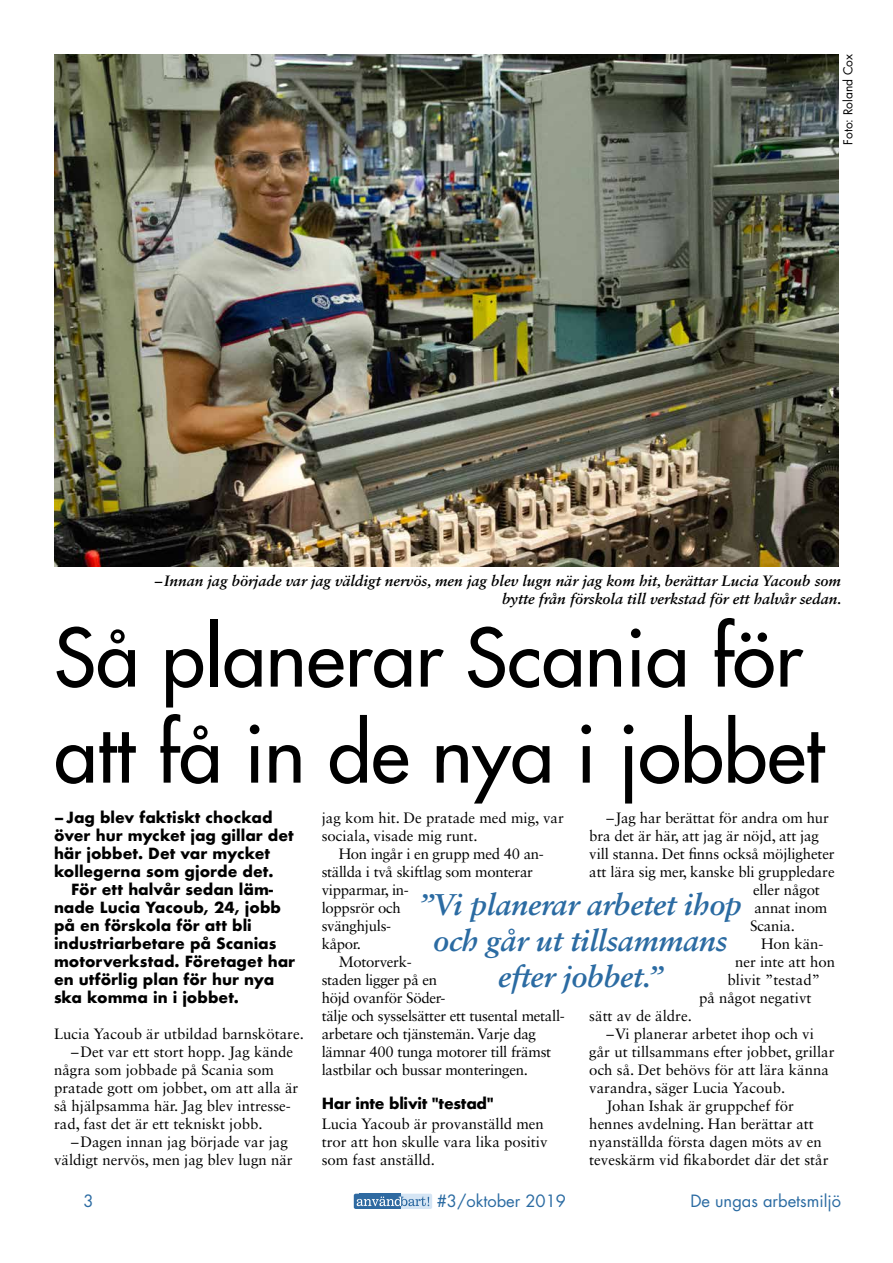
<style>
.page{position:relative;width:893px;height:1263px;background:#fff}
.page>*{position:absolute;margin:0;border:0;box-sizing:border-box;transform-origin:0 0}
.t1{font:78px/96px "Futura";color:#000}
.t2{font:italic 700 30px/36px "Sabon LT Std";letter-spacing:-.01em;color:#2b6ba2;text-align:center}
.t3{font:16.5px "Futura";color:#2b6ba2}
.t4{font:15px/18px "Sabon LT Std";color:#000}
.t5{font:15px "Sabon LT Std";letter-spacing:-.02em;color:#000}
.t6{font:700 15px/18px "Futura";color:#000}
.t7{font:italic 700 15px/18px "Sabon LT Std";color:#000;text-align:right}
.t8{font:700 15px "Futura";letter-spacing:-.02em;color:#000}
.t9{font:12px "Futura";color:#000}
</style>
<div class="page">
<div style="left:388px;top:1194px;width:44px;height:15px;background:#d5e5f4;border-radius:2px"></div>
<svg style="left:354px;top:1194px;width:75px;height:15px"></svg>
<img style="left:54px;top:54px;width:785px;height:512px">
<p class="t9" style="left:840px;top:145px;width:92px;rotate:-90deg">Foto: Roland Cox</p>
<p class="t7" style="left:155px;top:572px;width:688px">–Innan jag började var jag väldigt nervös, men jag blev lugn när jag kom hit, berättar Lucia Yacoub som bytte från förskola till verkstad för ett halvår sedan.</p>
<h1 class="t1" style="left:54px;top:609px;width:772px">Så planerar Scania för att få in de nya i jobbet</h1>
<p class="t6" style="left:54px;top:808px;width:241px">–Jag blev faktiskt chockad över hur mycket jag gillar det här jobbet. Det var mycket kollegerna som gjorde det.</p>
<p class="t6" style="left:54px;top:880px;width:243px;text-indent:17px">För ett halvår sedan läm&shy;nade Lucia Yacoub, 24, jobb på en förskola för att bli industriarbetare på Scanias motorverkstad. Företaget har en utförlig plan för hur nya ska komma in i jobbet.</p>
<p class="t4" style="left:54px;top:1024px;width:251px">Lucia Yacoub är utbildad barnskötare.</p>
<p class="t4" style="left:71px;top:1042px;width:224px">–Det var ett stort hopp. Jag kände</p>
<p class="t4" style="left:54px;top:1060px;width:222px">några som jobbade på Scania som</p>
<p class="t4" style="left:54px;top:1078px;width:246px">pratade gott om jobbet, om att alla är</p>
<p class="t4" style="left:54px;top:1096px;width:238px">så hjälpsamma här. Jag blev intresse-</p>
<p class="t4" style="left:54px;top:1114px;width:210px">rad, fast det är ett tekniskt jobb.</p>
<p class="t4" style="left:71px;top:1132px;width:218px">–Dagen innan jag började var jag</p>
<p class="t4" style="left:54px;top:1150px;width:240px">väldigt nervös, men jag blev lugn när</p>
<p class="t4" style="left:322px;top:808px;width:244px">jag kom hit. De pratade med mig, var sociala, visade mig runt.</p>
<p class="t5" style="left:339px;top:845px;width:205px">Hon ingår i en grupp med 40 an-</p>
<p class="t5" style="left:322px;top:863px;width:213px">ställda i två skiftlag som monterar</p>
<p class="t5" style="left:322px;top:881px;width:89px">vipparmar, in-</p>
<p class="t5" style="left:322px;top:899px;width:81px">loppsrör och</p>
<p class="t5" style="left:322px;top:917px;width:70px">svänghjuls-</p>
<p class="t4" style="left:322px;top:934px;width:41px">kåpor.</p>
<p class="t5" style="left:339px;top:953px;width:75px">Motorverk-</p>
<p class="t5" style="left:322px;top:971px;width:117px">staden ligger på en</p>
<p class="t5" style="left:322px;top:989px;width:124px">höjd ovanför Söder-</p>
<p class="t5" style="left:322px;top:1007px;width:243px">tälje och sysselsätter ett tusental metall-</p>
<p class="t5" style="left:322px;top:1025px;width:216px">arbetare och tjänstemän. Varje dag</p>
<p class="t5" style="left:322px;top:1043px;width:231px">lämnar 400 tunga motorer till främst</p>
<p class="t5" style="left:322px;top:1061px;width:208px">lastbilar och bussar monteringen.</p>
<p class="t8" style="left:322px;top:1092px;width:174px">Har inte blivit "testad"</p>
<p class="t4" style="left:322px;top:1114px;width:227px">Lucia Yacoub är provanställd men tror att hon skulle vara lika positiv som fast anställd.</p>
<p class="t4" style="left:606px;top:808px;width:224px">–Jag har berättat för andra om hur</p>
<p class="t4" style="left:589px;top:826px;width:231px">bra det är här, att jag är nöjd, att jag</p>
<p class="t4" style="left:589px;top:844px;width:247px">vill stanna. Det finns också möjligheter</p>
<p class="t4" style="left:589px;top:862px;width:247px">att lära sig mer, kanske bli gruppledare</p>
<p class="t4" style="left:753px;top:880px;width:68px">eller något</p>
<p class="t4" style="left:754px;top:898px;width:74px">annat inom</p>
<p class="t4" style="left:750px;top:916px;width:46px">Scania.</p>
<p class="t4" style="left:761px;top:934px;width:64px">Hon kän-</p>
<p class="t4" style="left:735px;top:952px;width:102px">ner inte att hon</p>
<p class="t4" style="left:728px;top:970px;width:94px">blivit ”testad”</p>
<p class="t4" style="left:699px;top:988px;width:114px">på något negativt</p>
<p class="t4" style="left:589px;top:1006px;width:104px">sätt av de äldre.</p>
<p class="t4" style="left:606px;top:1024px;width:209px">–Vi planerar arbetet ihop och vi</p>
<p class="t4" style="left:589px;top:1042px;width:247px">går ut tillsammans efter jobbet, grillar</p>
<p class="t4" style="left:589px;top:1060px;width:241px">och så. Det behövs för att lära känna</p>
<p class="t4" style="left:589px;top:1078px;width:197px">varandra, säger Lucia Yacoub.</p>
<p class="t4" style="left:606px;top:1096px;width:189px">Johan Ishak är gruppchef för</p>
<p class="t4" style="left:589px;top:1114px;width:226px">hennes avdelning. Han berättar att</p>
<p class="t4" style="left:589px;top:1132px;width:234px">nyanställda första dagen möts av en</p>
<p class="t4" style="left:589px;top:1150px;width:241px">teveskärm vid fikabordet där det står</p>
<h2 class="t2" style="left:419px;top:886px;width:325px">”Vi planerar arbetet ihop och går ut tillsammans efter jobbet.”</h2>
<p class="t3" style="left:83px;top:1189px;width:12px">3</p>
<p class="t3" style="left:437px;top:1189px;width:131px">#3/oktober 2019</p>
<p class="t3" style="left:690px;top:1189px;width:152px">De ungas arbetsmiljö</p>
</div>
